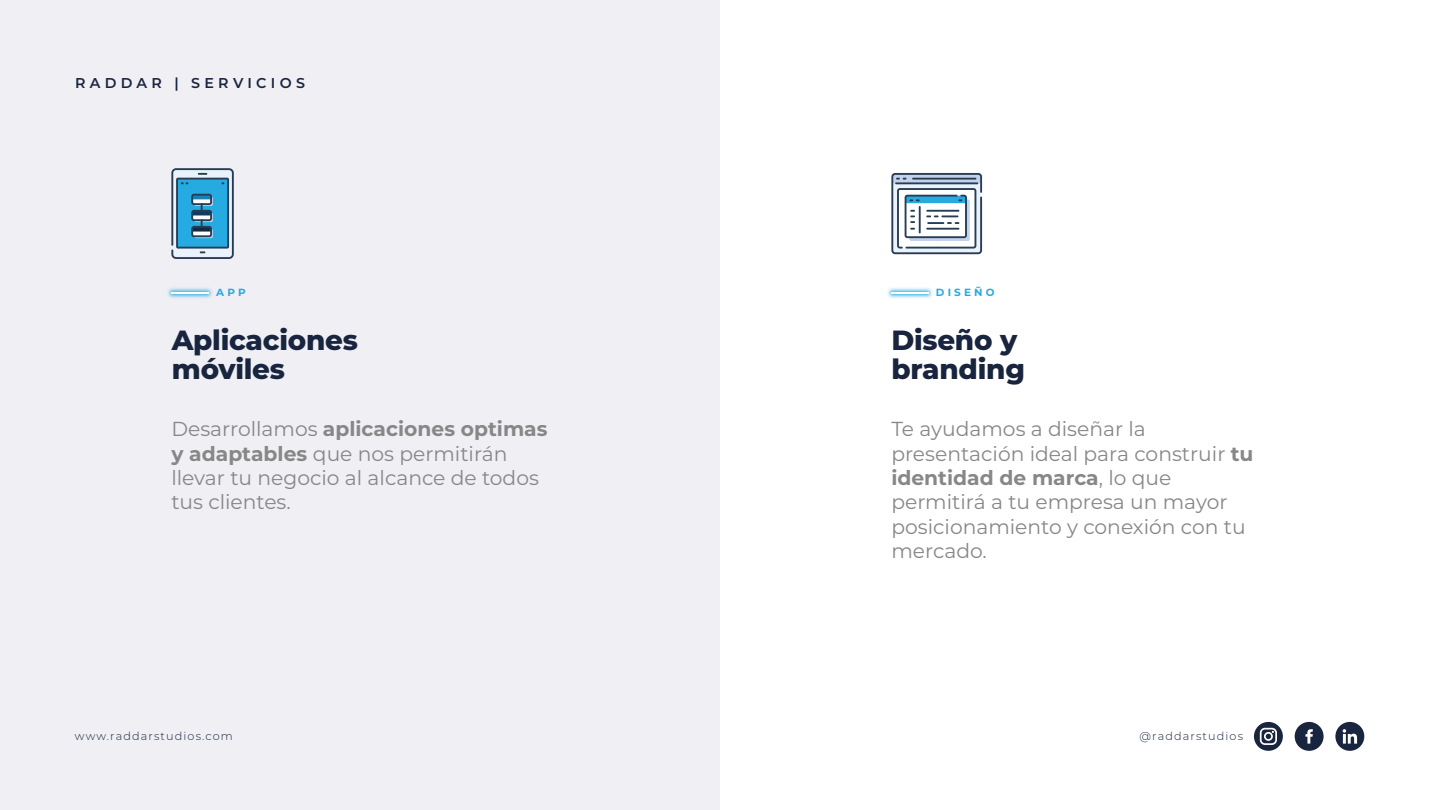
<style>
.page{position:relative;width:1440px;height:810px;background:#fff}
.page>*{position:absolute;margin:0;border:0;box-sizing:border-box;transform-origin:0 0}
.t1{font:800 27.75px/28.8px "Montserrat";letter-spacing:-.01em;color:#19253f}
.t2{font:20.25px/24.3px "Montserrat";color:#878787}
.t3{font:600 14.25px "Montserrat";letter-spacing:.3em;color:#19253f}
.t4{font:300 11.25px "Montserrat";letter-spacing:.1em;color:#19253f}
.t5{font:700 10.43px "Montserrat";letter-spacing:.3em;color:#26aae2}
.s1{font-weight:700}
</style>
<div class="page">
<div style="left:0;top:0;width:720px;height:810px;background:#efeff4"></div>
<svg style="left:1335px;top:722px;width:29px;height:29px"></svg>
<svg style="left:1295px;top:722px;width:29px;height:29px"></svg>
<svg style="left:1254px;top:722px;width:29px;height:29px"></svg>
<svg style="left:171px;top:168px;width:63px;height:91px"></svg>
<img style="left:167px;top:288px;width:46px;height:10px">
<hr style="left:171px;top:292px;width:38px;height:2px;background:#fff">
<svg style="left:891px;top:173px;width:91px;height:81px"></svg>
<img style="left:887px;top:287px;width:46px;height:12px">
<hr style="left:891px;top:292px;width:38px;height:2px;background:#fff">
<p class="t3" style="left:75px;top:73px;width:231px">RADDAR | SERVICIOS</p>
<p class="t5" style="left:216px;top:285px;width:31px">APP</p>
<h1 class="t1" style="left:172px;top:325px;width:188px">Aplicaciones móviles</h1>
<p class="t2" style="left:171px;top:416px;width:378px">Desarrollamos <span class="s1">aplicaciones optimas y adaptables</span> que nos permitirán llevar tu negocio al alcance de todos tus clientes.</p>
<p class="t5" style="left:936px;top:285px;width:60px">DISEÑO</p>
<h1 class="t1" style="left:891px;top:325px;width:135px">Diseño y branding</h1>
<p class="t2" style="left:891px;top:416px;width:364px">Te ayudamos a diseñar la presentación ideal para construir <span class="s1">tu identidad de marca</span>, lo que permitirá a tu empresa un mayor posicionamiento y conexión con tu mercado.</p>
<p class="t4" style="left:75px;top:728px;width:159px">www.raddarstudios.com</p>
<p class="t4" style="left:1140px;top:728px;width:105px">@raddarstudios</p>
</div>
